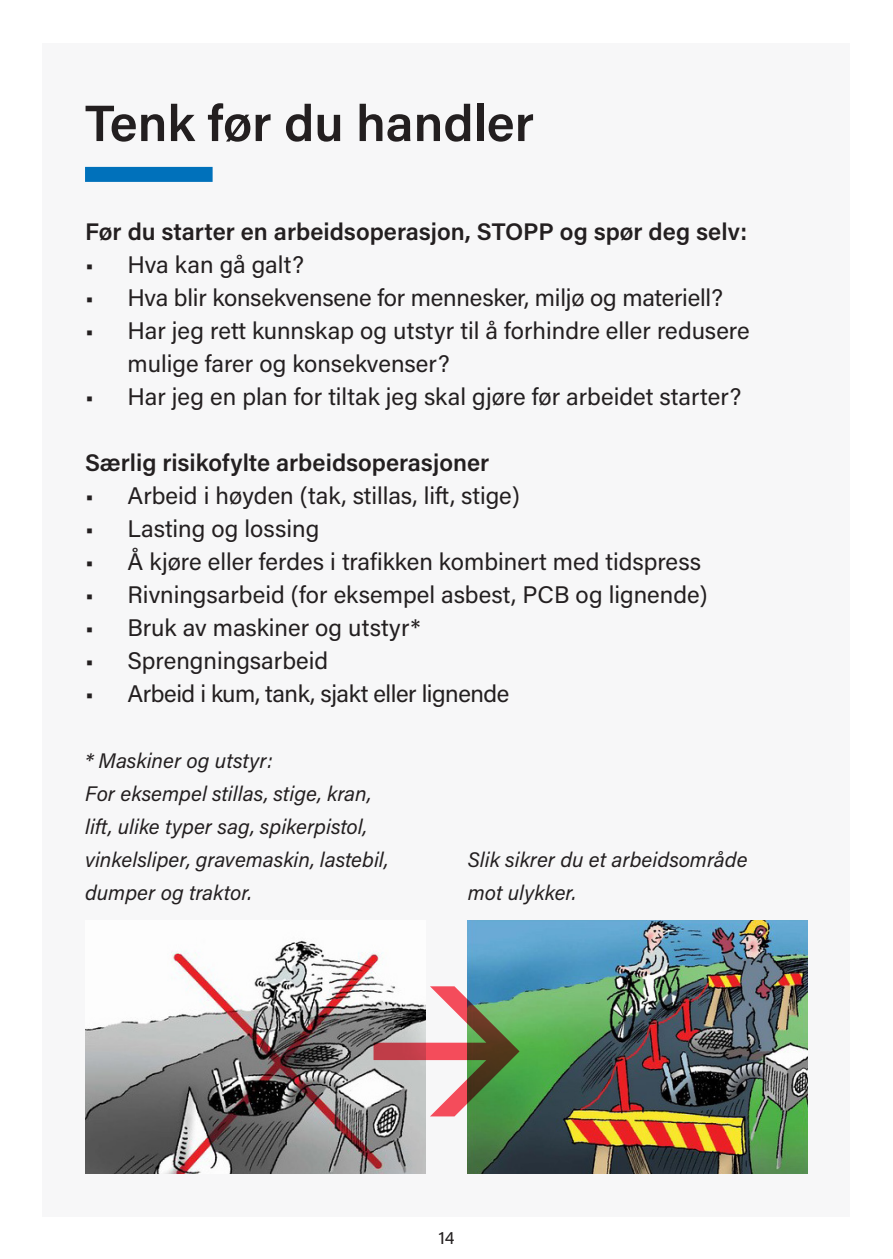
<style>
.page{position:relative;width:893px;height:1259px;background:#fff}
.page>*{position:absolute;margin:0;border:0;box-sizing:border-box;transform-origin:0 0}
.Overskrift{font:600 51px "Acumin Pro";color:#231f20}
.t1{font:24px/33px "Acumin Pro";color:#231f20}
.Mellomtitler{font:600 24px "Acumin Pro";color:#231f20}
.t2{font:24px "Acumin Pro";letter-spacing:-.02em;color:#231f20}
.kommentartekst{font:italic 21px/33px "Acumin Pro";color:#231f20}
.t3{font:18px "Acumin Pro";color:#231f20}
</style>
<div class="page">
<div style="left:43px;top:43px;width:807px;height:1173px;background:#f7f7f8"></div>
<img style="left:85px;top:941px;width:340px;height:233px">
<img style="left:468px;top:920px;width:340px;height:254px">
<div style="left:85px;top:167px;width:128px;height:15px;background:#0071bb"></div>
<svg style="left:373px;top:984px;width:147px;height:132px"></svg>
<p class="Overskrift" style="left:85px;top:88px;width:451px">Tenk før du handler</p>
<p class="Mellomtitler" style="left:85px;top:215px;width:664px">Før du starter en arbeidsoperasjon, STOPP og spør deg selv:</p>
<p class="t1" style="left:85px;top:247px;width:220px">• Hva kan gå galt?</p>
<p class="t1" style="left:85px;top:280px;width:640px">• Hva blir konsekvensene for mennesker, miljø og materiell?</p>
<p class="t1" style="left:128px;top:313px;width:624px;text-indent:-43px">• Har jeg rett kunnskap og utstyr til å forhindre eller redusere mulige farer og konsekvenser?</p>
<p class="t1" style="left:85px;top:379px;width:658px">• Har jeg en plan for tiltak jeg skal gjøre før arbeidet starter?</p>
<p class="Mellomtitler" style="left:85px;top:446px;width:406px">Særlig risikofylte arbeidsoperasjoner</p>
<p class="t1" style="left:85px;top:478px;width:436px">• Arbeid i høyden (tak, stillas, lift, stige)</p>
<p class="t1" style="left:85px;top:511px;width:236px">• Lasting og lossing</p>
<p class="t1" style="left:85px;top:544px;width:618px">• Å kjøre eller ferdes i trafikken kombinert med tidspress</p>
<p class="t1" style="left:85px;top:577px;width:624px">• Rivningsarbeid (for eksempel asbest, PCB og lignende)</p>
<p class="t1" style="left:85px;top:610px;width:337px">• Bruk av maskiner og utstyr*</p>
<p class="t1" style="left:85px;top:643px;width:245px">• Sprengningsarbeid</p>
<p class="t2" style="left:85px;top:677px;width:426px">• Arbeid i kum, tank, sjakt eller lignende</p>
<p class="kommentartekst" style="left:85px;top:743px;width:189px">* Maskiner og utstyr:</p>
<p class="kommentartekst" style="left:85px;top:776px;width:288px">For eksempel stillas, stige, kran,</p>
<p class="kommentartekst" style="left:85px;top:809px;width:284px">lift, ulike typer sag, spikerpistol,</p>
<p class="kommentartekst" style="left:85px;top:842px;width:305px">vinkelsliper, gravemaskin, lastebil, dumper og traktor.</p>
<p class="kommentartekst" style="left:468px;top:842px;width:281px">Slik sikrer du et arbeidsområde</p>
<p class="kommentartekst" style="left:468px;top:875px;width:110px">mot ulykker.</p>
<p class="t3" style="left:438px;top:1225px;width:18px">14</p>
</div>
